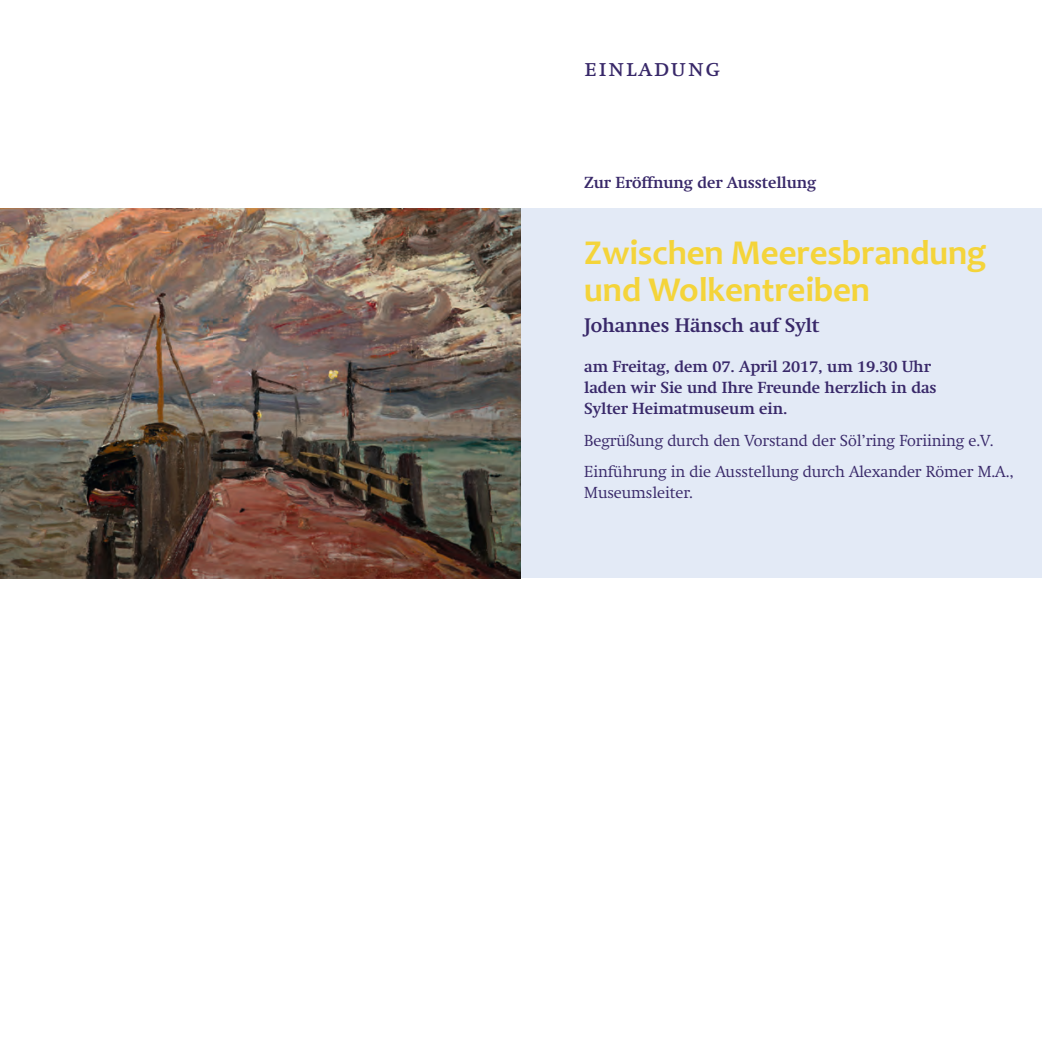
<style>
.page{position:relative;width:1042px;height:1042px;background:#fff}
.page>*{position:absolute;margin:0;border:0;box-sizing:border-box;transform-origin:0 0}
.t1{font:700 35px/36.8px "Candara";letter-spacing:-.005em;color:#f4d43a}
.t2{font:24.5px "Swift Regular SC";letter-spacing:.05em;color:#382869}
.t3{font:700 19.25px "Swift";letter-spacing:-.005em;color:#382869}
.t4{font:700 15.75px/21px "Swift";letter-spacing:-.005em;color:#382869}
.t5{font:300 15.75px/31.5px "Swift";letter-spacing:-.005em;color:#382869}
</style>
<div class="page">
<div style="left:517px;top:208px;width:525px;height:370px;background:#e3eaf6"></div>
<img style="left:0;top:208px;width:521px;height:370px">
<h2 class="t2" style="left:584px;top:53px;width:137px">einladung</h2>
<p class="t4" style="left:584px;top:172px;width:233px">Zur Eröffnung der Ausstellung</p>
<h1 class="t1" style="left:584px;top:234px;width:404px">Zwischen Meeresbrandung und Wolkentreiben</h1>
<p class="t3" style="left:584px;top:314px;width:237px">Johannes Hänsch auf Sylt</p>
<p class="t4" style="left:584px;top:356px;width:354px">am Freitag, dem 07. April 2017, um 19.30 Uhr laden wir Sie und Ihre Freunde herzlich in das<br>Sylter Heimatmuseum ein.</p>
<p class="t5" style="left:584px;top:425px;width:431px">Begrüßung durch den Vorstand der Söl’ring Foriining e.V.<br>Einführung in die Ausstellung durch Alexander Römer M.A.,</p>
<p class="t5" style="left:584px;top:477px;width:110px">Museumsleiter.</p>
</div>
